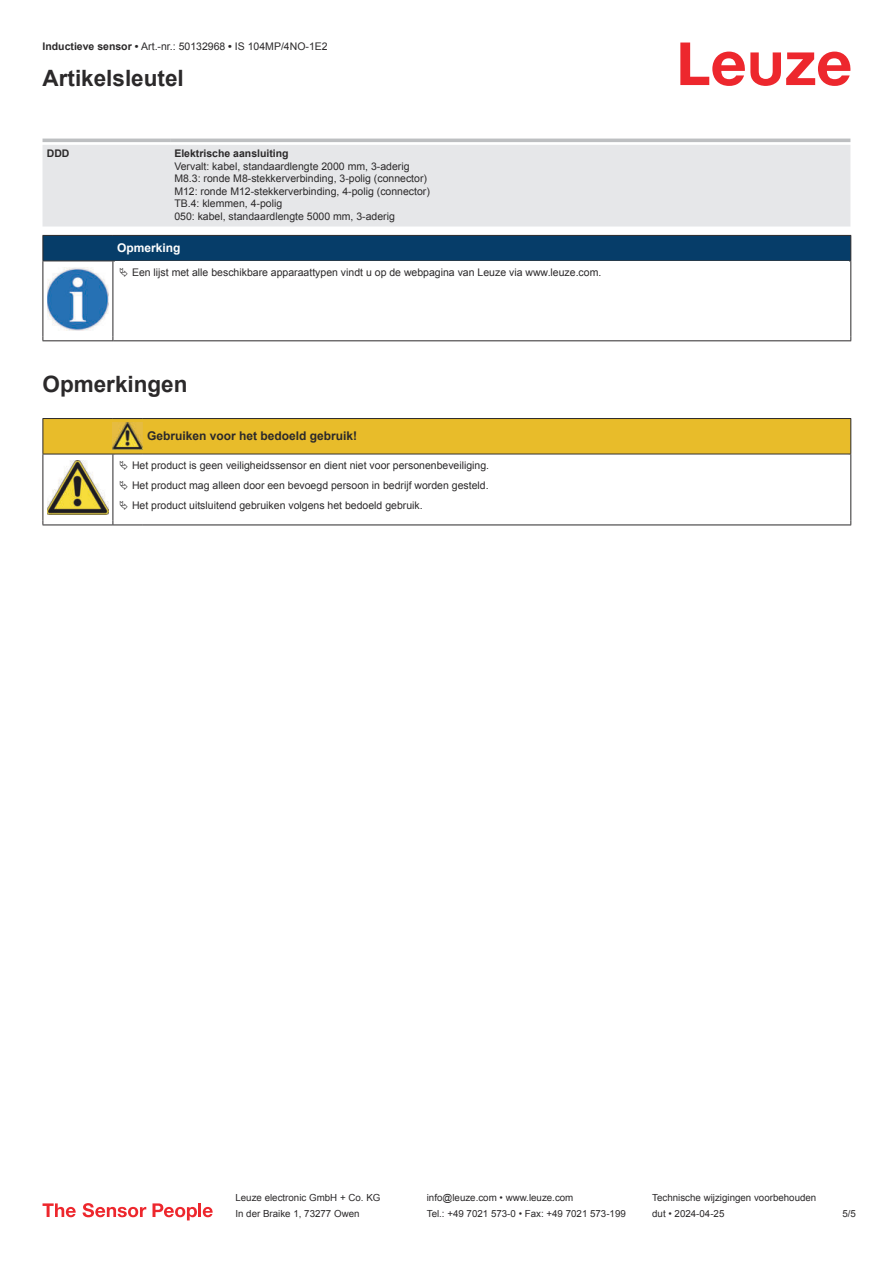
<style>
.page{position:relative;width:893px;height:1263px;background:#fff}
.page>*{position:absolute;margin:0;border:0;box-sizing:border-box;transform-origin:0 0}
.t1{font:700 22.5px "Arial";color:#2b292a}
.t2{font:700 12px "Arial";color:#2b292a}
.t3{font:700 12px "Arial";color:#fff}
.t4{font:10.5px/12.6px "Arial";color:#2b292a}
.t5{font:700 10.5px "Arial";color:#2b292a}
.t6{font:9.75px "Arial";color:#2b292a}
.s1{font-weight:700}
</style>
<div class="page">
<svg style="left:680px;top:43px;width:170px;height:43px"></svg>
<svg style="left:43px;top:138px;width:807px;height:1px"></svg>
<div style="left:43px;top:145px;width:807px;height:82px;background:#e6e7e9"></div>
<hr style="left:43px;top:139px;width:127px;height:3px;background:#bdbfc1">
<hr style="left:170px;top:139px;width:680px;height:3px;background:#bdbfc1">
<svg style="left:43px;top:1203px;width:33px;height:14px"></svg>
<svg style="left:83px;top:1203px;width:63px;height:14px"></svg>
<svg style="left:153px;top:1203px;width:44px;height:17px"></svg>
<hr style="left:198px;top:1203px;width:3px;height:14px;background:#ed272d">
<svg style="left:203px;top:1207px;width:10px;height:10px"></svg>
<hr style="left:43px;top:261px;width:70px;height:1px;background:#2b292a">
<svg style="left:43px;top:235px;width:808px;height:26px;background:#083c65"></svg>
<hr style="left:113px;top:261px;width:738px;height:1px;background:#2b292a">
<hr style="left:43px;top:261px;width:1px;height:75px;background:#2b292a">
<hr style="left:113px;top:261px;width:1px;height:75px;background:#2b292a">
<hr style="left:850px;top:261px;width:1px;height:75px;background:#2b292a">
<hr style="left:43px;top:340px;width:70px;height:1px;background:#2b292a">
<hr style="left:113px;top:340px;width:738px;height:1px;background:#2b292a">
<img style="left:47px;top:267px;width:61px;height:63px">
<hr style="left:43px;top:525px;width:70px;height:1px;background:#2b292a">
<hr style="left:113px;top:525px;width:30px;height:1px;background:#2b292a">
<hr style="left:143px;top:525px;width:708px;height:1px;background:#2b292a">
<svg style="left:43px;top:418px;width:808px;height:107px"></svg>
<p class="t4" style="left:43px;top:41px;width:287px"><span class="s1">Inductieve sensor •</span> Art.-nr.: 50132968 <span class="s1">•</span> IS 104MP/4NO-1E2</p>
<h1 class="t1" style="left:43px;top:69px;width:143px">Artikelsleutel</h1>
<p class="t5" style="left:47px;top:149px;width:24px">DDD</p>
<p class="t5" style="left:174px;top:149px;width:116px">Elektrische aansluiting</p>
<p class="t4" style="left:174px;top:161px;width:257px">Vervalt: kabel, standaardlengte 2000 mm, 3-aderig M8.3: ronde M8-stekkerverbinding, 3-polig (connector)<br>M12: ronde M12-stekkerverbinding, 4-polig (connector)<br>TB.4: klemmen, 4-polig<br>050: kabel, standaardlengte 5000 mm, 3-aderig</p>
<p class="t3" style="left:117px;top:243px;width:65px">Opmerking</p>
<p class="t4" style="left:132px;top:267px;width:471px">Een lijst met alle beschikbare apparaattypen vindt u op de webpagina van Leuze via www.leuze.com.</p>
<h1 class="t1" style="left:43px;top:375px;width:147px">Opmerkingen</h1>
<p class="t2" style="left:147px;top:431px;width:212px">Gebruiken voor het bedoeld gebruik!</p>
<p class="t4" style="left:132px;top:456px;width:359px;line-height:20.2px;text-align:justify">Het product is geen veiligheidssensor en dient niet voor personenbeveiliging.<br>Het product mag alleen door een bevoegd persoon in bedrijf worden gesteld.<br>Het product uitsluitend gebruiken volgens het bedoeld gebruik.</p>
<p class="t6" style="left:235px;top:1194px;width:146px">Leuze electronic GmbH + Co. KG</p>
<p class="t6" style="left:427px;top:1194px;width:148px">info@leuze.com • www.leuze.com</p>
<p class="t6" style="left:652px;top:1194px;width:166px">Technische wijzigingen voorbehouden</p>
<p class="t6" style="left:235px;top:1210px;width:126px">In der Braike 1, 73277 Owen</p>
<p class="t6" style="left:427px;top:1210px;width:201px">Tel.: +49 7021 573-0 • Fax: +49 7021 573-199</p>
<p class="t6" style="left:652px;top:1210px;width:74px">dut • 2024-04-25</p>
<p class="t6" style="left:842px;top:1210px;width:15px">5 /5</p>
</div>
